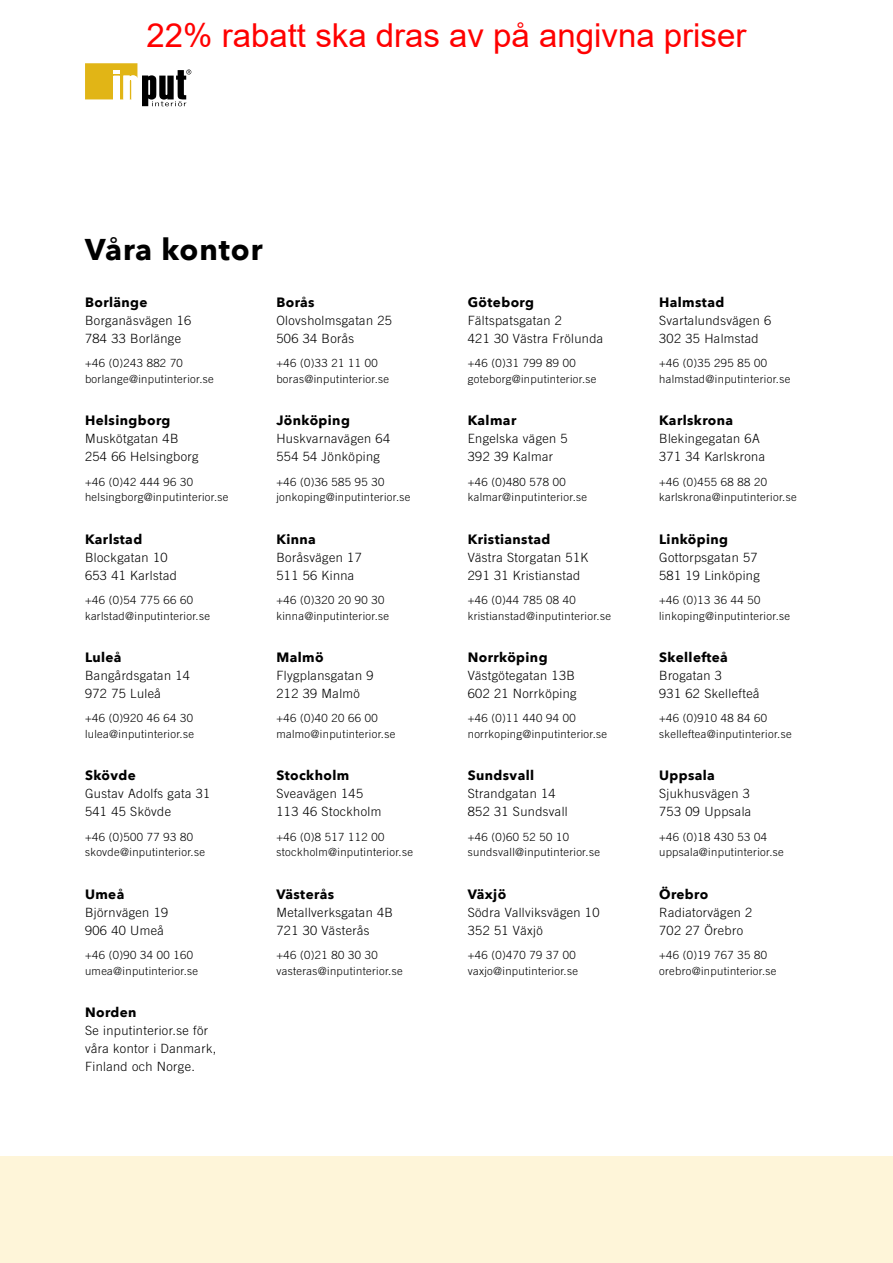
<style>
.page{position:relative;width:893px;height:1263px;background:#fff}
.page>*{position:absolute;margin:0;border:0;box-sizing:border-box;transform-origin:0 0}
.t1{font:33px "Arial";color:#f00}
.t2{font:700 30px "Avenir Next";letter-spacing:.03em;color:#000}
.t3{font:700 13.5px "Avenir Next";letter-spacing:.03em;color:#000}
.t4{font:300 12.75px/18px "Trade Gothic LT Std";letter-spacing:.03em;color:#000}
.t5{font:300 11.25px/15.8px "Trade Gothic LT Std";letter-spacing:.03em;color:#000}
</style>
<div class="page">
<div style="left:0;top:1157px;width:893px;height:106px;background:#fef5d9"></div>
<svg style="left:85px;top:63px;width:106px;height:43px"></svg>
<h1 class="t1" style="left:147px;top:13px;width:601px">22% rabatt ska dras av på angivna priser</h1>
<h2 class="t2" style="left:85px;top:223px;width:179px">Våra kontor</h2>
<p class="t3" style="left:85px;top:291px;width:64px">Borlänge</p>
<p class="t4" style="left:85px;top:311px;width:108px">Borganäsvägen 16<br>784 33 Borlänge</p>
<p class="t5" style="left:85px;top:355px;width:130px">+46 (0)243 882 70 borlange@inputinterior.se</p>
<p class="t3" style="left:85px;top:409px;width:87px">Helsingborg</p>
<p class="t4" style="left:85px;top:430px;width:115px">Muskötgatan 4B<br>254 66 Helsingborg</p>
<p class="t5" style="left:85px;top:474px;width:145px">+46 (0)42 444 96 30 helsingborg@inputinterior.se</p>
<p class="t3" style="left:85px;top:527px;width:59px">Karlstad</p>
<p class="t4" style="left:85px;top:548px;width:93px">Blockgatan 10<br>653 41 Karlstad</p>
<p class="t5" style="left:85px;top:592px;width:127px">+46 (0)54 775 66 60 karlstad@inputinterior.se</p>
<p class="t3" style="left:85px;top:646px;width:38px">Luleå</p>
<p class="t4" style="left:85px;top:666px;width:106px">Bangårdsgatan 14<br>972 75 Luleå</p>
<p class="t5" style="left:85px;top:710px;width:111px">+46 (0)920 46 64 30 lulea@inputinterior.se</p>
<p class="t3" style="left:85px;top:764px;width:52px">Skövde</p>
<p class="t4" style="left:85px;top:785px;width:127px">Gustav Adolfs gata 31<br>541 45 Skövde</p>
<p class="t5" style="left:85px;top:828px;width:121px">+46 (0)500 77 93 80 skovde@inputinterior.se</p>
<p class="t3" style="left:85px;top:882px;width:41px">Umeå</p>
<p class="t4" style="left:85px;top:903px;width:85px">Björnvägen 19<br>906 40 Umeå</p>
<p class="t5" style="left:85px;top:947px;width:115px">+46 (0)90 34 00 160 umea@inputinterior.se</p>
<p class="t3" style="left:85px;top:1000px;width:53px">Norden</p>
<p class="t4" style="left:85px;top:1021px;width:133px">Se inputinterior.se för våra kontor i Danmark,<br>Finland och Norge.</p>
<p class="t3" style="left:276px;top:291px;width:40px">Borås</p>
<p class="t4" style="left:276px;top:311px;width:117px">Olovsholmsgatan 25<br>506 34 Borås</p>
<p class="t5" style="left:276px;top:355px;width:114px">+46 (0)33 21 11 00 boras@inputinterior.se</p>
<p class="t3" style="left:276px;top:409px;width:75px">Jönköping</p>
<p class="t4" style="left:276px;top:430px;width:115px">Huskvarnavägen 64<br>554 54 Jönköping</p>
<p class="t5" style="left:276px;top:474px;width:136px">+46 (0)36 585 95 30 jonkoping@inputinterior.se</p>
<p class="t3" style="left:276px;top:527px;width:41px">Kinna</p>
<p class="t4" style="left:276px;top:548px;width:87px">Boråsvägen 17<br>511 56 Kinna</p>
<p class="t5" style="left:276px;top:592px;width:114px">+46 (0)320 20 90 30 kinna@inputinterior.se</p>
<p class="t3" style="left:276px;top:646px;width:49px">Malmö</p>
<p class="t4" style="left:276px;top:666px;width:99px">Flygplansgatan 9<br>212 39 Malmö</p>
<p class="t5" style="left:276px;top:710px;width:121px">+46 (0)40 20 66 00 malmo@inputinterior.se</p>
<p class="t3" style="left:276px;top:764px;width:74px">Stockholm</p>
<p class="t4" style="left:276px;top:785px;width:106px">Sveavägen 145<br>113 46 Stockholm</p>
<p class="t5" style="left:276px;top:828px;width:138px">+46 (0)8 517 112 00 stockholm@inputinterior.se</p>
<p class="t3" style="left:276px;top:882px;width:59px">Västerås</p>
<p class="t4" style="left:276px;top:903px;width:118px">Metallverksgatan 4B<br>721 30 Västerås</p>
<p class="t5" style="left:276px;top:947px;width:128px">+46 (0)21 80 30 30 vasteras@inputinterior.se</p>
<p class="t3" style="left:468px;top:291px;width:68px">Göteborg</p>
<p class="t4" style="left:468px;top:311px;width:137px">Fältspatsgatan 2<br>421 30 Västra Frölunda</p>
<p class="t5" style="left:468px;top:355px;width:130px">+46 (0)31 799 89 00 goteborg@inputinterior.se</p>
<p class="t3" style="left:468px;top:409px;width:50px">Kalmar</p>
<p class="t4" style="left:468px;top:430px;width:101px">Engelska vägen 5<br>392 39 Kalmar</p>
<p class="t5" style="left:468px;top:474px;width:121px">+46 (0)480 578 00 kalmar@inputinterior.se</p>
<p class="t3" style="left:468px;top:527px;width:84px">Kristianstad</p>
<p class="t4" style="left:468px;top:548px;width:122px">Västra Storgatan 51K<br>291 31 Kristianstad</p>
<p class="t5" style="left:468px;top:592px;width:145px">+46 (0)44 785 08 40 kristianstad@inputinterior.se</p>
<p class="t3" style="left:468px;top:646px;width:81px">Norrköping</p>
<p class="t4" style="left:468px;top:666px;width:110px">Västgötegatan 13B<br>602 21 Norrköping</p>
<p class="t5" style="left:468px;top:710px;width:141px">+46 (0)11 440 94 00 norrkoping@inputinterior.se</p>
<p class="t3" style="left:468px;top:764px;width:68px">Sundsvall</p>
<p class="t4" style="left:468px;top:785px;width:101px">Strandgatan 14<br>852 31 Sundsvall</p>
<p class="t5" style="left:468px;top:828px;width:134px">+46 (0)60 52 50 10 sundsvall@inputinterior.se</p>
<p class="t3" style="left:468px;top:882px;width:40px">Växjö</p>
<p class="t4" style="left:468px;top:903px;width:133px">Södra Vallviksvägen 10<br>352 51 Växjö</p>
<p class="t5" style="left:468px;top:947px;width:112px">+46 (0)470 79 37 00 vaxjo@inputinterior.se</p>
<p class="t3" style="left:659px;top:291px;width:67px">Halmstad</p>
<p class="t4" style="left:659px;top:311px;width:114px">Svartalundsvägen 6<br>302 35 Halmstad</p>
<p class="t5" style="left:659px;top:355px;width:133px">+46 (0)35 295 85 00 halmstad@inputinterior.se</p>
<p class="t3" style="left:659px;top:409px;width:76px">Karlskrona</p>
<p class="t4" style="left:659px;top:430px;width:108px">Blekingegatan 6A<br>371 34 Karlskrona</p>
<p class="t5" style="left:659px;top:474px;width:139px">+46 (0)455 68 88 20 karlskrona@inputinterior.se</p>
<p class="t3" style="left:659px;top:527px;width:70px">Linköping</p>
<p class="t4" style="left:659px;top:548px;width:102px">Gottorpsgatan 57<br>581 19 Linköping</p>
<p class="t5" style="left:659px;top:592px;width:132px">+46 (0)13 36 44 50 linkoping@inputinterior.se</p>
<p class="t3" style="left:659px;top:646px;width:70px">Skellefteå</p>
<p class="t4" style="left:659px;top:666px;width:102px">Brogatan 3<br>931 62 Skellefteå</p>
<p class="t5" style="left:659px;top:710px;width:134px">+46 (0)910 48 84 60 skelleftea@inputinterior.se</p>
<p class="t3" style="left:659px;top:764px;width:57px">Uppsala</p>
<p class="t4" style="left:659px;top:785px;width:94px">Sjukhusvägen 3<br>753 09 Uppsala</p>
<p class="t5" style="left:659px;top:828px;width:126px">+46 (0)18 430 53 04 uppsala@inputinterior.se</p>
<p class="t3" style="left:659px;top:882px;width:51px">Örebro</p>
<p class="t4" style="left:659px;top:903px;width:95px">Radiatorvägen 2<br>702 27 Örebro</p>
<p class="t5" style="left:659px;top:947px;width:119px">+46 (0)19 767 35 80 orebro@inputinterior.se</p>
</div>
